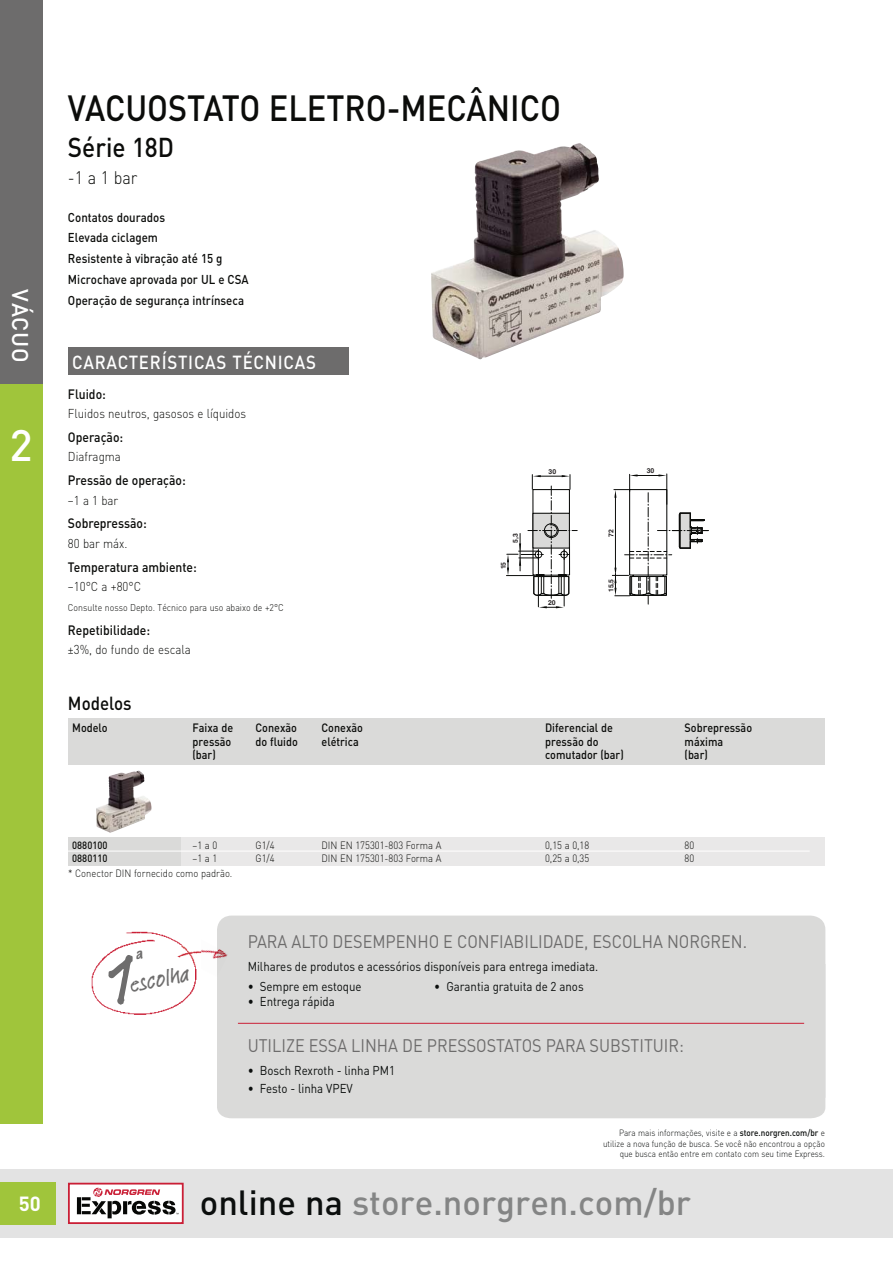
<style>
.page{position:relative;width:893px;height:1263px;background:#fff}
.page>*{position:absolute;margin:0;border:0;box-sizing:border-box;transform-origin:0 0}
.t1{font:500 43.5px "DIN";color:#fff}
.t2{font:500 36px "DIN";color:#0b0c0a;scale:.9 1}
.t3{font:500 34.5px "DIN";color:#848585}
.t4{font:500 27px "DIN";color:#0b0c0a;scale:.9 1}
.t5{font:500 22.95px "Feltpen LTCE";color:#696c69}
.t6{font:500 22.5px "DIN";letter-spacing:.025em;color:#fff}
.t7{font:700 20.25px "DIN";color:#fff}
.t8{font:500 18.75px "DIN";letter-spacing:.045em;color:#fff;scale:.9 1}
.t9{font:500 18.75px "DIN";color:#0b0c0a;scale:.9 1}
.t10{font:18px "DIN";color:#6d6c6c;scale:.9 1}
.t11{font:300 18px "DIN";color:#0b0c0a;scale:.9 1}
.t12{font:500 13.5px "DIN";color:#0b0c0a;scale:.9 1}
.t13{font:12.75px "DIN";color:#0b0e0d;scale:.9 1}
.t14{font:500 12.75px/20.7px "DIN";color:#0b0c0a;scale:.9 1}
.t15{font:300 12.75px "DIN";color:#0b0c0a;scale:.9 1}
.t16{font:500 12px "DIN";color:#0b0c0a;scale:.9 1}
.t17{font:300 10.5px "DIN";color:#0b0c0a;scale:.9 1}
.t18{font:500 10.5px "DIN";color:#0b0c0a;scale:.9 1}
.t19{font:300 9.75px "DIN";color:#0b0c0a;scale:.9 1}
.t20{font:300 9px/10.5px "DIN";color:#0b0e0d;text-align:right;scale:.9 1}
.t21{font:700 6.9px "Norgren";color:#231f20}
.s1{color:#6e6d6d}
.s2{font-weight:500}
.s3{color:#0b0e0d}
</style>
<div class="page">
<div style="left:0;top:1169px;width:893px;height:68px;background:#e3e3e3"></div>
<div style="left:0;top:1182px;width:55px;height:43px;background:#a0c53b"></div>
<div style="left:69px;top:1184px;width:114px;height:39px;background:#fff"></div>
<div style="left:68px;top:1183px;width:116px;height:41px;border:2px solid #ca1f36"></div>
<hr style="left:77px;top:1197px;width:4px;height:17px;background:#060705">
<svg style="left:82px;top:1188px;width:97px;height:30px"></svg>
<div style="left:0;top:383px;width:42px;height:740px;background:#a0c53b"></div>
<img style="left:431px;top:143px;width:193px;height:216px">
<svg style="left:506px;top:474px;width:202px;height:134px"></svg>
<div style="left:68px;top:837px;width:757px;height:29px;background:#e9e8e8"></div>
<div style="left:68px;top:837px;width:112px;height:29px;background:#dadad9"></div>
<div style="left:68px;top:718px;width:757px;height:47px;background:#dadad9"></div>
<img style="left:96px;top:770px;width:56px;height:63px">
<div style="left:217px;top:1098px;width:608px;height:20px;background:#dadad9"></div>
<div style="left:217px;top:916px;width:608px;height:182px;background:#dadad9"></div>
<hr style="left:238px;top:1023px;width:566px;height:1px;background:#ca1f36">
<div style="left:0;top:0;width:42px;height:383px;background:#6d6c6c"></div>
<hr style="left:68px;top:851px;width:742px;height:1px;background:#fff">
<div style="left:68px;top:347px;width:281px;height:28px;background:#6d6c6c"></div>
<img style="left:91px;top:931px;width:106px;height:84px">
<img style="left:136px;top:965px;width:55px;height:28px">
<img style="left:107px;top:955px;width:29px;height:51px">
<img style="left:108px;top:955px;width:25px;height:50px">
<img style="left:129px;top:975px;width:6px;height:18px">
<img style="left:201px;top:949px;width:16px;height:10px">
<img style="left:217px;top:948px;width:12px;height:29px">
<img style="left:176px;top:933px;width:25px;height:36px">
<svg style="left:136px;top:950px;width:7px;height:9px"></svg>
<p class="t6" style="left:33px;top:289px;width:74px;rotate:90deg">VÁCUO</p>
<p class="t1" style="left:10px;top:421px;width:25px">2</p>
<p class="t2" style="left:68px;top:88px;width:549px">VACUOSTATO ELETRO-MECÂNICO</p>
<p class="t4" style="left:68px;top:132px;width:119px">Série 18D</p>
<p class="t11" style="left:68px;top:171px;width:79px">-1 a 1 bar</p>
<p class="t14" style="left:68px;top:207px;width:202px">Contatos dourados<br>Elevada ciclagem<br>Resistente à vibração até 15 g<br>Microchave aprovada por UL e CSA<br>Operação de segurança intrínseca</p>
<p class="t8" style="left:72px;top:351px;width:272px">CARACTERÍSTICAS TÉCNICAS</p>
<p class="t12" style="left:68px;top:386px;width:44px">Fluido:</p>
<p class="t15" style="left:68px;top:409px;width:199px">Fluidos neutros, gasosos e líquidos</p>
<p class="t12" style="left:68px;top:429px;width:63px">Operação:</p>
<p class="t15" style="left:68px;top:452px;width:60px">Diafragma</p>
<p class="t12" style="left:68px;top:473px;width:132px">Pressão de operação:</p>
<p class="t15" style="left:68px;top:496px;width:57px">–1 a 1 bar</p>
<p class="t12" style="left:68px;top:516px;width:89px">Sobrepressão:</p>
<p class="t15" style="left:68px;top:539px;width:68px">80 bar máx.</p>
<p class="t12" style="left:68px;top:559px;width:145px">Temperatura ambiente:</p>
<p class="t15" style="left:68px;top:582px;width:83px">–10°C a +80°C</p>
<p class="t19" style="left:68px;top:604px;width:241px">Consulte nosso Depto. Técnico para uso abaixo de +2°C</p>
<p class="t12" style="left:68px;top:622px;width:93px">Repetibilidade:</p>
<p class="t15" style="left:68px;top:645px;width:138px">±3%, do fundo de escala</p>
<p class="t9" style="left:68px;top:692px;width:72px">Modelos</p>
<p class="t21" style="left:511px;top:543px;width:11px;rotate:-90deg">5,3</p>
<p class="t21" style="left:499px;top:569px;width:9px;rotate:-90deg">15</p>
<p class="t21" style="left:548px;top:468px;width:9px">30</p>
<p class="t21" style="left:647px;top:467px;width:9px">30</p>
<p class="t21" style="left:607px;top:537px;width:9px;rotate:-90deg">72</p>
<p class="t21" style="left:548px;top:599px;width:9px">20</p>
<p class="t21" style="left:607px;top:592px;width:15px;rotate:-90deg">15,5</p>
<p class="t16" style="left:72px;top:721px;width:41px">Modelo</p>
<p class="t16" style="left:192px;top:721px;width:47px">Faixa de</p>
<p class="t16" style="left:255px;top:721px;width:48px">Conexão</p>
<p class="t16" style="left:321px;top:721px;width:48px">Conexão</p>
<p class="t16" style="left:545px;top:721px;width:77px">Diferencial de</p>
<p class="t16" style="left:684px;top:721px;width:77px">Sobrepressão</p>
<p class="t16" style="left:192px;top:735px;width:45px">pressão</p>
<p class="t16" style="left:255px;top:735px;width:48px">do fluido</p>
<p class="t16" style="left:321px;top:735px;width:43px">elétrica</p>
<p class="t16" style="left:545px;top:735px;width:61px">pressão do</p>
<p class="t16" style="left:684px;top:735px;width:44px">máxima</p>
<p class="t16" style="left:192px;top:748px;width:27px">(bar)</p>
<p class="t16" style="left:545px;top:748px;width:89px">comutador (bar)</p>
<p class="t16" style="left:684px;top:748px;width:27px">(bar)</p>
<p class="t7" style="left:19px;top:1190px;width:23px">50</p>
<p class="t18" style="left:72px;top:839px;width:41px">0880100</p>
<p class="t17" style="left:192px;top:841px;width:29px">–1 a 0</p>
<p class="t17" style="left:255px;top:841px;width:23px">G1/4</p>
<p class="t17" style="left:321px;top:841px;width:135px">DIN EN 175301-803 Forma A</p>
<p class="t17" style="left:545px;top:841px;width:51px">0,15 a 0,18</p>
<p class="t17" style="left:684px;top:841px;width:12px">80</p>
<p class="t18" style="left:72px;top:853px;width:41px">0880110</p>
<p class="t17" style="left:192px;top:855px;width:29px">–1 a 1</p>
<p class="t17" style="left:255px;top:855px;width:23px">G1/4</p>
<p class="t17" style="left:321px;top:855px;width:135px">DIN EN 175301-803 Forma A</p>
<p class="t17" style="left:545px;top:855px;width:51px">0,25 a 0,35</p>
<p class="t17" style="left:684px;top:855px;width:12px">80</p>
<p class="t17" style="left:68px;top:870px;width:184px">* Conector DIN fornecido como padrão.</p>
<p class="t5" style="left:127px;top:970px;width:62px;rotate:-11deg"><span class="s1">e</span>scolha</p>
<p class="t10" style="left:248px;top:936px;width:556px">PARA ALTO DESEMPENHO E CONFIABILIDADE, ESCOLHA NORGREN.</p>
<p class="t13" style="left:248px;top:961px;width:391px">Milhares de produtos e acessórios disponíveis para entrega imediata.</p>
<p class="t13" style="left:248px;top:981px;width:128px">• Sempre em estoque</p>
<p class="t13" style="left:248px;top:997px;width:98px">• Entrega rápida</p>
<p class="t13" style="left:434px;top:981px;width:168px">• Garantia gratuita de 2 anos</p>
<p class="t10" style="left:248px;top:1039px;width:486px">UTILIZE ESSA LINHA DE PRESSOSTATOS PARA SUBSTITUIR:</p>
<p class="t13" style="left:248px;top:1066px;width:165px">• Bosch Rexroth - linha PM1</p>
<p class="t13" style="left:248px;top:1084px;width:118px">• Festo - linha VPEV</p>
<p class="t20" style="left:603px;top:1129px;width:248px">Para mais informações, visite e a <span class="s2">store.norgren.com/br</span> e utilize a nova função de busca. Se você não encontrou a opção que busca então entre em contato com seu time Express.</p>
<p class="t3" style="left:200px;top:1183px;width:493px"><span class="s3">online na</span> store.norgren.com/br</p>
</div>
